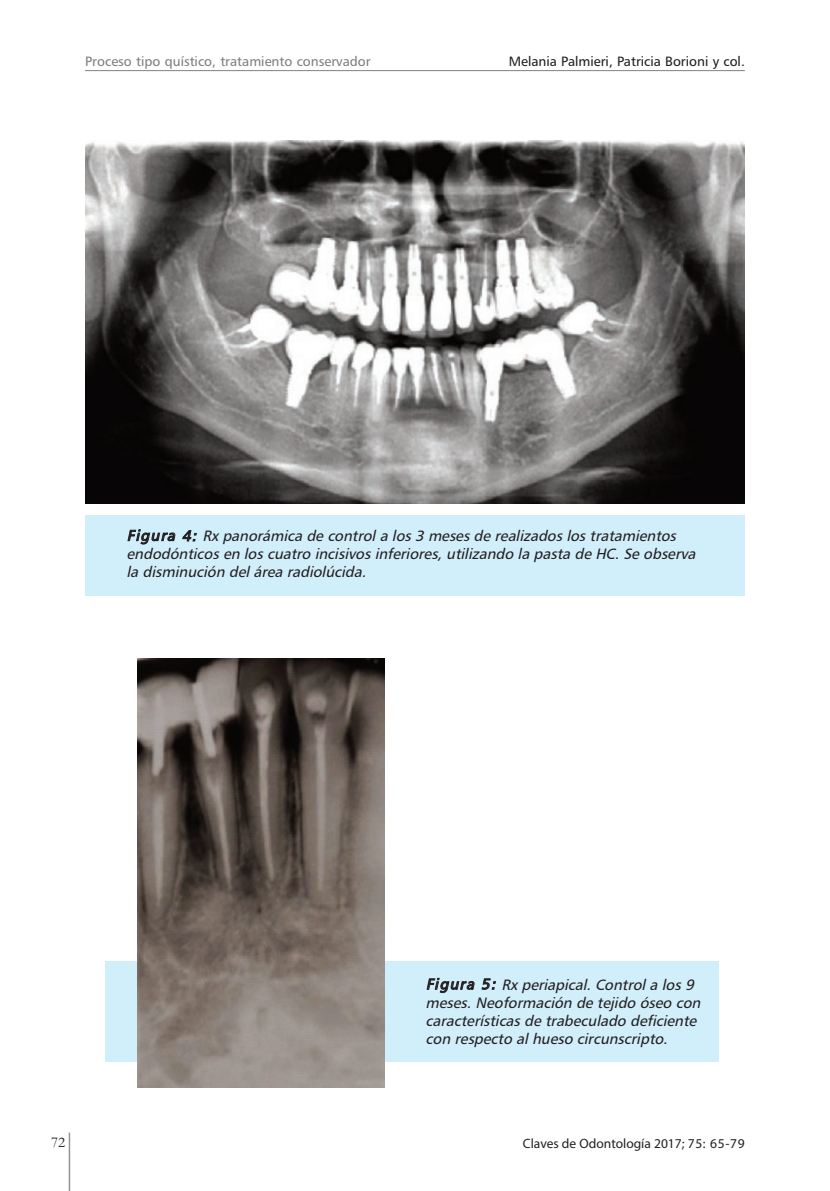
<style>
.page{position:relative;width:830px;height:1191px;background:#fff}
.page>*{position:absolute;margin:0;border:0;box-sizing:border-box;transform-origin:0 0}
.t1{font:italic 15px/18px "Humanist 777 BT Roman B";color:#231f20}
.t2{font:13.5px "Humanist 777 BT Roman B";color:#807f7d}
.t3{font:13.5px "Humanist 777 BT Roman B";color:#231f20}
.t4{font:13.5px "Myriad Pro";color:#231f20}
</style>
<div class="page">
<div style="left:105px;top:961px;width:613px;height:101px;background:#d1eefb"></div>
<hr style="left:69px;top:1132px;width:1px;height:59px;background:#939598">
<hr style="left:85px;top:70px;width:659px;height:1px;background:#808285">
<img style="left:85px;top:140px;width:659px;height:363px">
<div style="left:85px;top:515px;width:659px;height:80px;background:#d1eefb"></div>
<svg style="left:127px;top:529px;width:48px;height:15px"></svg>
<svg style="left:182px;top:530px;width:14px;height:11px"></svg>
<img style="left:137px;top:659px;width:247px;height:428px">
<svg style="left:426px;top:977px;width:48px;height:16px"></svg>
<svg style="left:481px;top:978px;width:14px;height:12px"></svg>
<p class="t2" style="left:85px;top:56px;width:287px">Proceso tipo quístico, tratamiento conservador</p>
<p class="t3" style="left:508px;top:56px;width:237px">Melania Palmieri, Patricia Borioni y col.</p>
<p class="t1" style="left:126px;top:528px;width:573px">Figura 4: Rx panorámica de control a los 3 meses de realizados los tratamientos endodónticos en los cuatro incisivos inferiores, utilizando la pasta de HC. Se observa la disminución del área radiolúcida.</p>
<p class="t1" style="left:425px;top:976px;width:279px">Figura 5: Rx periapical. Control a los 9 meses. Neoformación de tej ido óseo con características de trabeculado deficiente con respecto al hueso circunscripto.</p>
<p class="t4" style="left:522px;top:1138px;width:223px">Claves de Odontología 2017; 75: 65-79</p>
</div>
